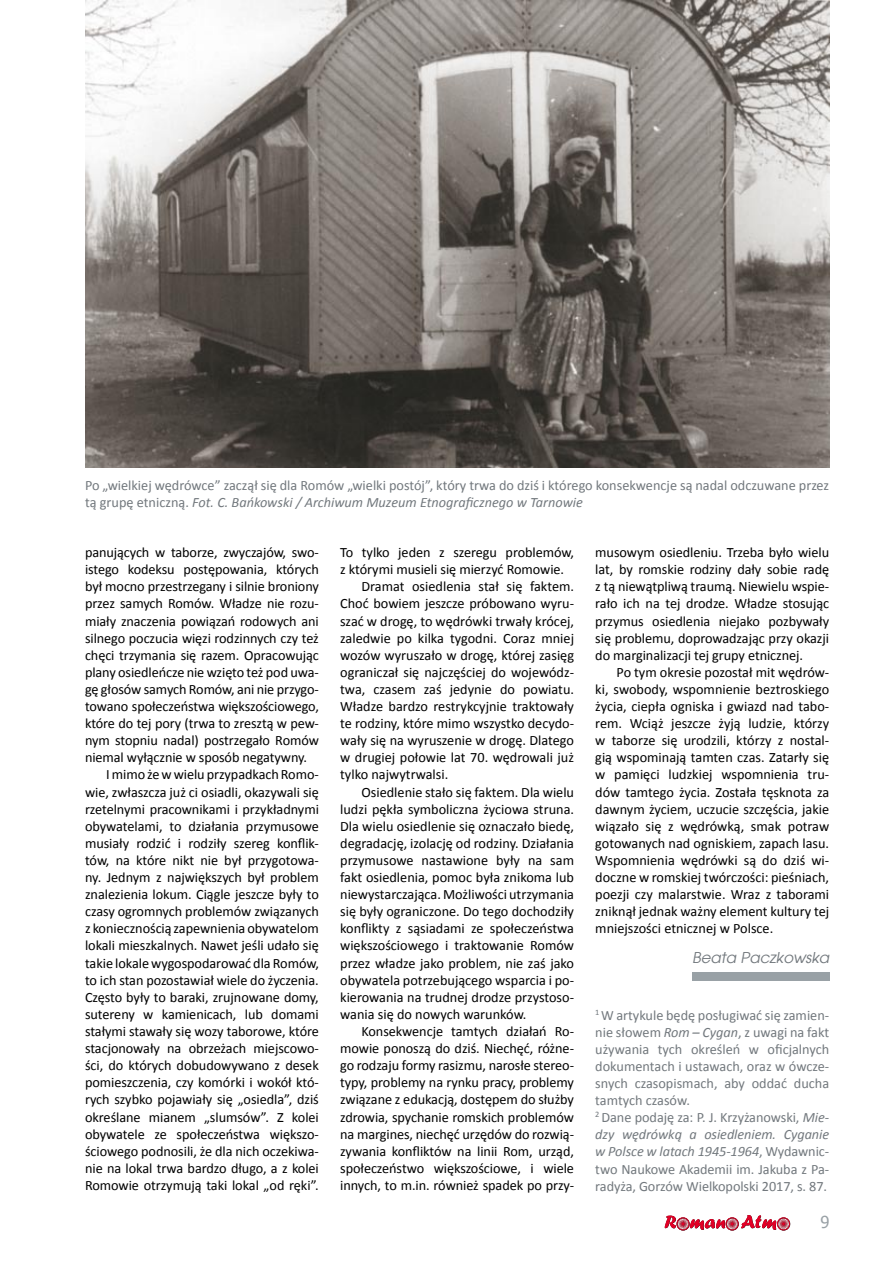
<style>
.page{position:relative;width:893px;height:1263px;background:#fff}
.page>*{position:absolute;margin:0;border:0;box-sizing:border-box;transform-origin:0 0}
.t1{font:italic 15px "Avalon";color:#72787d}
.t2{font:14.25px/17.1px "Calibri";letter-spacing:-.005em;color:#000;text-align:justify}
.t3{font:14.25px/17.1px "Calibri";color:#72787d}
.s1{font-style:italic}
</style>
<div class="page">
<img style="left:85px;top:0;width:744px;height:468px">
<div style="left:692px;top:972px;width:137px;height:9px;background:#99a1a6"></div>
<svg style="left:664px;top:1215px;width:126px;height:15px"></svg>
<p class="t3" style="left:85px;top:476px;width:746px">Po „wielkiej wędrówce” zaczął się dla Romów „wielki postój”, który trwa do dziś i którego konsekwencje są nadal odczuwane przez tą grupę etniczną. <span class="s1">Fot. C. Bańkowski / Archiwum Muzeum Etnograficznego w Tarnowie</span></p>
<p class="t2" style="left:85px;top:543px;width:235px">panujących w taborze, zwyczajów, swo-</p>
<p class="t2" style="left:85px;top:560px;width:235px">istego kodeksu postępowania, których</p>
<p class="t2" style="left:85px;top:577px;width:235px">był mocno przestrzegany i silnie broniony</p>
<p class="t2" style="left:85px;top:594px;width:235px">przez samych Romów. Władze nie rozu-</p>
<p class="t2" style="left:85px;top:612px;width:235px">miały znaczenia powiązań rodowych ani</p>
<p class="t2" style="left:85px;top:629px;width:235px">silnego poczucia więzi rodzinnych czy też</p>
<p class="t2" style="left:85px;top:646px;width:235px">chęci trzymania się razem. Opracowując</p>
<p class="t2" style="left:85px;top:663px;width:235px">plany osiedleńcze nie wzięto też pod uwa-</p>
<p class="t2" style="left:85px;top:680px;width:235px">gę głosów samych Romów, ani nie przygo-</p>
<p class="t2" style="left:85px;top:697px;width:235px">towano społeczeństwa większościowego,</p>
<p class="t2" style="left:85px;top:714px;width:235px">które do tej pory (trwa to zresztą w pew-</p>
<p class="t2" style="left:85px;top:731px;width:235px">nym stopniu nadal) postrzegało Romów</p>
<p class="t2" style="left:85px;top:748px;width:224px">niemal wyłącznie w sposób negatywny.</p>
<p class="t2" style="left:106px;top:765px;width:214px">I mimo że w wielu przypadkach Romo-</p>
<p class="t2" style="left:85px;top:783px;width:235px">wie, zwłaszcza już ci osiadli, okazywali się</p>
<p class="t2" style="left:85px;top:800px;width:235px">rzetelnymi pracownikami i przykładnymi</p>
<p class="t2" style="left:85px;top:817px;width:235px">obywatelami, to działania przymusowe</p>
<p class="t2" style="left:85px;top:834px;width:235px">musiały rodzić i rodziły szereg konflik-</p>
<p class="t2" style="left:85px;top:851px;width:235px">tów, na które nikt nie był przygotowa-</p>
<p class="t2" style="left:85px;top:868px;width:235px">ny. Jednym z największych był problem</p>
<p class="t2" style="left:85px;top:885px;width:235px">znalezienia lokum. Ciągle jeszcze były to</p>
<p class="t2" style="left:85px;top:902px;width:235px">czasy ogromnych problemów związanych</p>
<p class="t2" style="left:85px;top:919px;width:235px">z koniecznością zapewnienia obywatelom</p>
<p class="t2" style="left:85px;top:936px;width:235px">lokali mieszkalnych. Nawet jeśli udało się</p>
<p class="t2" style="left:85px;top:954px;width:235px">takie lokale wygospodarować dla Romów,</p>
<p class="t2" style="left:85px;top:971px;width:235px">to ich stan pozostawiał wiele do życzenia.</p>
<p class="t2" style="left:85px;top:988px;width:235px">Często były to baraki, zrujnowane domy,</p>
<p class="t2" style="left:85px;top:1005px;width:235px">sutereny w kamienicach, lub domami</p>
<p class="t2" style="left:85px;top:1022px;width:235px">stałymi stawały się wozy taborowe, które</p>
<p class="t2" style="left:85px;top:1039px;width:235px">stacjonowały na obrzeżach miejscowo-</p>
<p class="t2" style="left:85px;top:1056px;width:235px">ści, do których dobudowywano z desek</p>
<p class="t2" style="left:85px;top:1073px;width:235px">pomieszczenia, czy komórki i wokół któ-</p>
<p class="t2" style="left:85px;top:1090px;width:235px">rych szybko pojawiały się „osiedla”, dziś</p>
<p class="t2" style="left:85px;top:1107px;width:235px">określane mianem „slumsów”. Z kolei</p>
<p class="t2" style="left:85px;top:1125px;width:235px">obywatele ze społeczeństwa większo-</p>
<p class="t2" style="left:85px;top:1142px;width:235px">ściowego podnosili, że dla nich oczekiwa-</p>
<p class="t2" style="left:85px;top:1159px;width:235px">nie na lokal trwa bardzo długo, a z kolei</p>
<p class="t2" style="left:85px;top:1176px;width:235px">Romowie otrzymują taki lokal „od ręki”.</p>
<p class="t2" style="left:340px;top:543px;width:235px">To tylko jeden z szeregu problemów,</p>
<p class="t2" style="left:340px;top:560px;width:226px">z którymi musieli się mierzyć Romowie.</p>
<p class="t2" style="left:361px;top:577px;width:214px">Dramat osiedlenia stał się faktem.</p>
<p class="t2" style="left:340px;top:594px;width:235px">Choć bowiem jeszcze próbowano wyru-</p>
<p class="t2" style="left:340px;top:612px;width:235px">szać w drogę, to wędrówki trwały krócej,</p>
<p class="t2" style="left:340px;top:629px;width:235px">zaledwie po kilka tygodni. Coraz mniej</p>
<p class="t2" style="left:340px;top:646px;width:235px">wozów wyruszało w drogę, której zasięg</p>
<p class="t2" style="left:340px;top:663px;width:235px">ograniczał się najczęściej do wojewódz-</p>
<p class="t2" style="left:340px;top:680px;width:235px">twa, czasem zaś jedynie do powiatu.</p>
<p class="t2" style="left:340px;top:697px;width:235px">Władze bardzo restrykcyjnie traktowały</p>
<p class="t2" style="left:340px;top:714px;width:235px">te rodziny, które mimo wszystko decydo-</p>
<p class="t2" style="left:340px;top:731px;width:235px">wały się na wyruszenie w drogę. Dlatego</p>
<p class="t2" style="left:340px;top:748px;width:235px">w drugiej połowie lat 70. wędrowali już</p>
<p class="t2" style="left:340px;top:765px;width:110px">tylko najwytrwalsi.</p>
<p class="t2" style="left:361px;top:783px;width:214px">Osiedlenie stało się faktem. Dla wielu</p>
<p class="t2" style="left:340px;top:800px;width:235px">ludzi pękła symboliczna życiowa struna.</p>
<p class="t2" style="left:340px;top:817px;width:235px">Dla wielu osiedlenie się oznaczało biedę,</p>
<p class="t2" style="left:340px;top:834px;width:235px">degradację, izolację od rodziny. Działania</p>
<p class="t2" style="left:340px;top:851px;width:235px">przymusowe nastawione były na sam</p>
<p class="t2" style="left:340px;top:868px;width:235px">fakt osiedlenia, pomoc była znikoma lub</p>
<p class="t2" style="left:340px;top:885px;width:235px">niewystarczająca. Możliwości utrzymania</p>
<p class="t2" style="left:340px;top:902px;width:235px">się były ograniczone. Do tego dochodziły</p>
<p class="t2" style="left:340px;top:919px;width:235px">konflikty z sąsiadami ze społeczeństwa</p>
<p class="t2" style="left:340px;top:936px;width:235px">większościowego i traktowanie Romów</p>
<p class="t2" style="left:340px;top:954px;width:235px">przez władze jako problem, nie zaś jako</p>
<p class="t2" style="left:340px;top:971px;width:235px">obywatela potrzebującego wsparcia i po-</p>
<p class="t2" style="left:340px;top:988px;width:235px">kierowania na trudnej drodze przystoso-</p>
<p class="t2" style="left:340px;top:1005px;width:188px">wania się do nowych warunków.</p>
<p class="t2" style="left:361px;top:1022px;width:214px">Konsekwencje tamtych działań Ro-</p>
<p class="t2" style="left:340px;top:1039px;width:235px">mowie ponoszą do dziś. Niechęć, różne-</p>
<p class="t2" style="left:340px;top:1056px;width:235px">go rodzaju formy rasizmu, narosłe stereo-</p>
<p class="t2" style="left:340px;top:1073px;width:235px">typy, problemy na rynku pracy, problemy</p>
<p class="t2" style="left:340px;top:1090px;width:235px">związane z edukacją, dostępem do służby</p>
<p class="t2" style="left:340px;top:1107px;width:235px">zdrowia, spychanie romskich problemów</p>
<p class="t2" style="left:340px;top:1125px;width:235px">na margines, niechęć urzędów do rozwią-</p>
<p class="t2" style="left:340px;top:1142px;width:235px">zywania konfliktów na linii Rom, urząd,</p>
<p class="t2" style="left:340px;top:1159px;width:235px">społeczeństwo większościowe, i wiele</p>
<p class="t2" style="left:340px;top:1176px;width:235px">innych, to m.in. również spadek po przy-</p>
<p class="t2" style="left:595px;top:543px;width:235px">musowym osiedleniu. Trzeba było wielu lat, by romskie rodziny dały sobie radę z tą niewątpliwą traumą. Niewielu wspie&shy;rało ich na tej drodze. Władze stosując przymus osiedlenia niejako pozbywały się problemu, doprowadzając przy okazji do marginalizacji tej grupy etnicznej.</p>
<p class="t2" style="left:595px;top:663px;width:235px;text-indent:21px">Po tym okresie pozostał mit wędrów&shy;ki, swobody, wspomnienie beztroskiego życia, ciepła ogniska i gwiazd nad tabo&shy;rem. Wciąż jeszcze żyją ludzie, którzy w taborze się urodzili, którzy z nostal&shy;gią wspominają tamten czas. Zatarły się w pamięci ludzkiej wspomnienia tru&shy;dów tamtego życia. Została tęsknota za dawnym życiem, uczucie szczęścia, jakie wiązało się z wędrówką, smak potraw gotowanych nad ogniskiem, zapach lasu.<br>Wspomnienia wędrówki są do dziś wi&shy;doczne w romskiej twórczości: pieśniach, poezji czy malarstwie. Wraz z taborami zniknął jednak ważny element kultury tej mniejszości etnicznej w Polsce.</p>
<p class="t1" style="left:692px;top:949px;width:139px">Beata Paczkowska</p>
<p class="t3" style="left:595px;top:1006px;width:235px"><sup>1</sup> W artykule będę posługiwać się zamien&shy;nie słowem <span class="s1">Rom – Cygan</span>, z uwagi na fakt używania tych określeń w oficjalnych dokumentach i ustawach, oraz w ówcze&shy;snych czasopismach, aby oddać ducha tamtych czasów.<br><sup>2</sup> Dane podaję za: P. J. Krzyżanowski, <span class="s1">Mie&shy;dzy wędrówką a osiedleniem. Cyganie w Polsce w latach 1945-1964</span>, Wydawnic&shy;two Naukowe Akademii im. Jakuba z Pa&shy;radyża, Gorzów Wielkopolski 2017, s. 87.</p>
</div>
